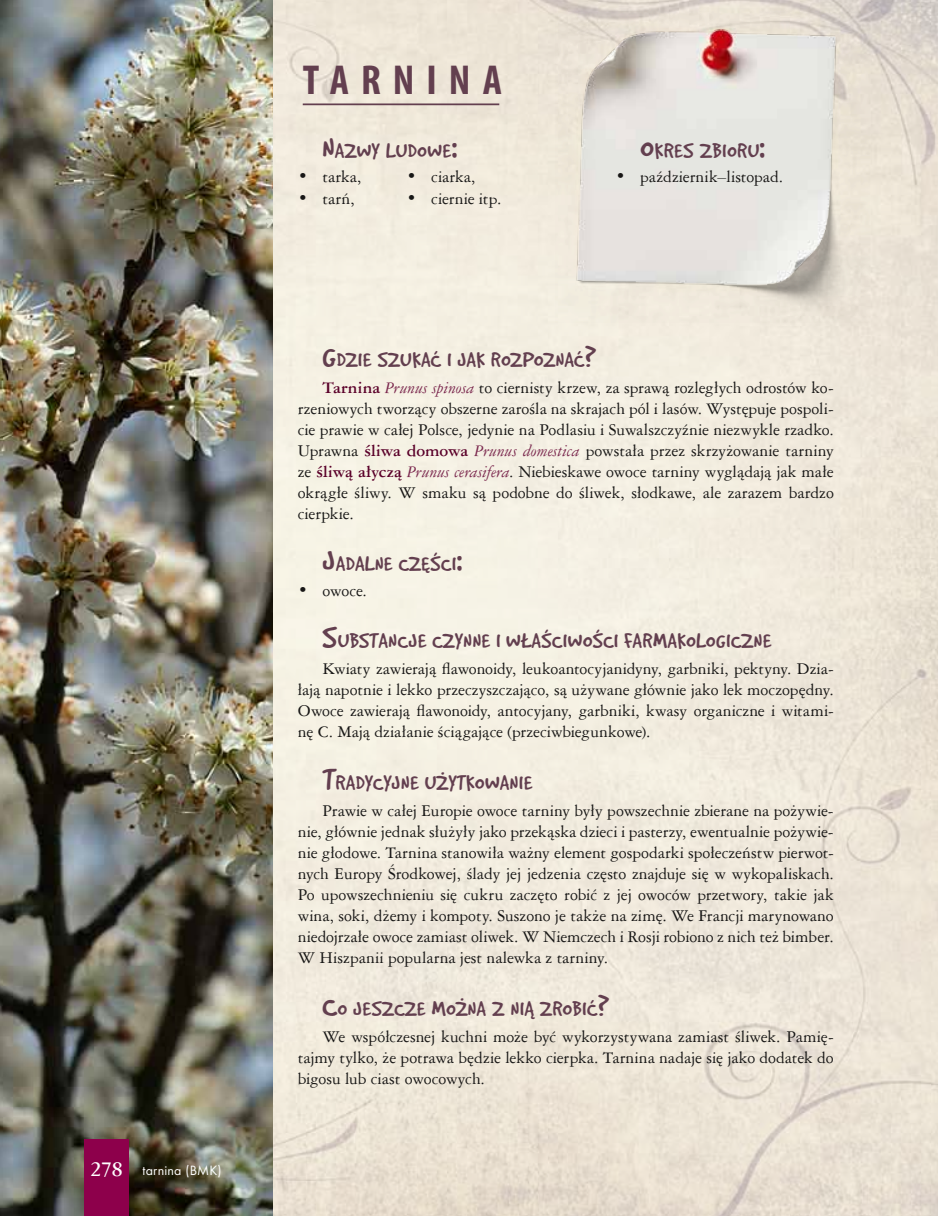
<style>
.page{position:relative;width:938px;height:1216px;background:#fff}
.page>*{position:absolute;margin:0;border:0;box-sizing:border-box;transform-origin:0 0}
.t1{font:700 condensed 42px "Myriad Pro";color:#633f4f}
.t2{font:23.28px "Good Dog Pl";letter-spacing:.02em;color:#633f4f}
.t3{font:17.5px/21px "Ameri Garmnd EU";color:#181716;text-align:justify}
.t4{font:14px "Futura TEE";letter-spacing:.015em;color:#fff}
.s1{font-family:"Ameri Garmnd EU";font-weight:700;font-size:22.75px}
.s2{font-size:33.25px}
.s3{font-weight:700;color:#5a0029}
.s4{font-style:italic;color:#7b284e}
</style>
<div class="page">
<img style="left:273px;top:0;width:665px;height:1215px">
<img style="left:0;top:0;width:273px;height:1215px">
<svg style="left:937px;top:0;width:1px;height:323px"></svg>
<img style="left:555px;top:314px;width:315px;height:9px">
<img style="left:555px;top:8px;width:315px;height:306px">
<hr style="left:303px;top:103px;width:196px;height:2px;background:#633f4f">
<div style="left:84px;top:1138px;width:45px;height:77px;background:#8d004b"></div>
<p class="t4" style="left:90px;top:1162px;width:133px"><span class="s1">278</span> tarnina (BMK)</p>
<h1 class="t1" style="left:303px;top:56px;width:27px">TAR</h1>
<h1 class="t1" style="left:393px;top:56px;width:110px">NI NA</h1>
<h2 class="t2" style="left:322px;top:138px;width:136px"><span class="s2">N</span>AZWY LUDOWE<span class="s2">:</span></h2>
<p class="t3" style="left:298px;top:166px;width:65px">• tarka,</p>
<p class="t3" style="left:298px;top:188px;width:58px">• tarń,</p>
<p class="t3" style="left:406px;top:166px;width:71px">• ciarka,</p>
<p class="t3" style="left:406px;top:188px;width:96px">• ciernie itp.</p>
<h2 class="t2" style="left:640px;top:138px;width:126px"><span class="s2">O</span>KRES ZBIORU<span class="s2">:</span></h2>
<p class="t3" style="left:615px;top:166px;width:169px">• październik–listopad.</p>
<h2 class="t2" style="left:322px;top:347px;width:275px"><span class="s2">G</span>DZIE SZUKAĆ I JAK ROZPOZNAĆ<span class="s2">?</span></h2>
<p class="t3" style="left:298px;top:376px;width:537px;text-indent:25px"><span class="s3">Tarnina</span> <span class="s4">Prunus spinosa</span> to ciernisty krzew, za sprawą rozległych odrostów ko&shy;rzeniowych tworzący obszerne zarośla na skrajach pól i lasów. Występuje pospoli&shy;cie prawie w całej Polsce, jedynie na Podlasiu i Suwalszczyźnie niezwykle rzadko.<br>Uprawna <span class="s3">śliwa domowa</span> <span class="s4">Prunus domestica</span> powstała przez skrzyżowanie tarniny ze <span class="s3">śliwą ałyczą</span> <span class="s4">Prunus cerasifera</span>. Niebieskawe owoce tarniny wyglądają jak małe okrągłe śliwy. W smaku są podobne do śliwek, słodkawe, ale zarazem bardzo cierpkie.</p>
<h2 class="t2" style="left:322px;top:552px;width:141px"><span class="s2">J</span>ADALNE CZĘŚCI<span class="s2">:</span></h2>
<p class="t3" style="left:298px;top:579px;width:71px">• owoce.</p>
<h2 class="t2" style="left:322px;top:629px;width:450px"><span class="s2">S</span>UBSTANCJE CZYNNE I WŁAŚCIWOŚCI FARMAKOLOGICZNE</h2>
<p class="t3" style="left:298px;top:658px;width:537px;text-indent:25px">Kwiaty zawierają flawonoidy, leukoantocyjanidyny, garbniki, pektyny. Dzia&shy;łają napotnie i lekko przeczyszczająco, są używane głównie jako lek moczopędny.<br>Owoce zawierają flawonoidy, antocyjany, garbniki, kwasy organiczne i witami&shy;nę C. Mają działanie ściągające (przeciwbiegunkowe).</p>
<h2 class="t2" style="left:322px;top:770px;width:211px"><span class="s2">T</span>RADYCYJNE UŻYTKOWANIE</h2>
<p class="t3" style="left:298px;top:800px;width:537px;text-indent:25px">Prawie w całej Europie owoce tarniny były powszechnie zbierane na pożywie&shy;nie, głównie jednak służyły jako przekąska dzieci i pasterzy, ewentualnie pożywie&shy;nie głodowe. Tarnina stanowiła ważny element gospodarki społeczeństw pierwot&shy;nych Europy Środkowej, ślady jej jedzenia często znajduje się w wykopaliskach.<br>Po upowszechnieniu się cukru zaczęto robić z jej owoców przetwory, takie jak wina, soki, dżemy i kompoty. Suszono je także na zimę. We Francji marynowano niedojrzałe owoce zamiast oliwek. W Niemczech i Rosji robiono z nich też bimber.<br>W Hiszpanii popularna jest nalewka z tarniny.</p>
<h2 class="t2" style="left:322px;top:996px;width:288px"><span class="s2">C</span>O JESZCZE MOŻNA Z NIĄ ZROBIĆ<span class="s2">?</span></h2>
<p class="t3" style="left:298px;top:1026px;width:537px;text-indent:25px">We współczesnej kuchni może być wykorzystywana zamiast śliwek. Pamię&shy;tajmy tylko, że potrawa będzie lekko cierpka. Tarnina nadaje się jako dodatek do bigosu lub ciast owocowych.</p>
</div>
